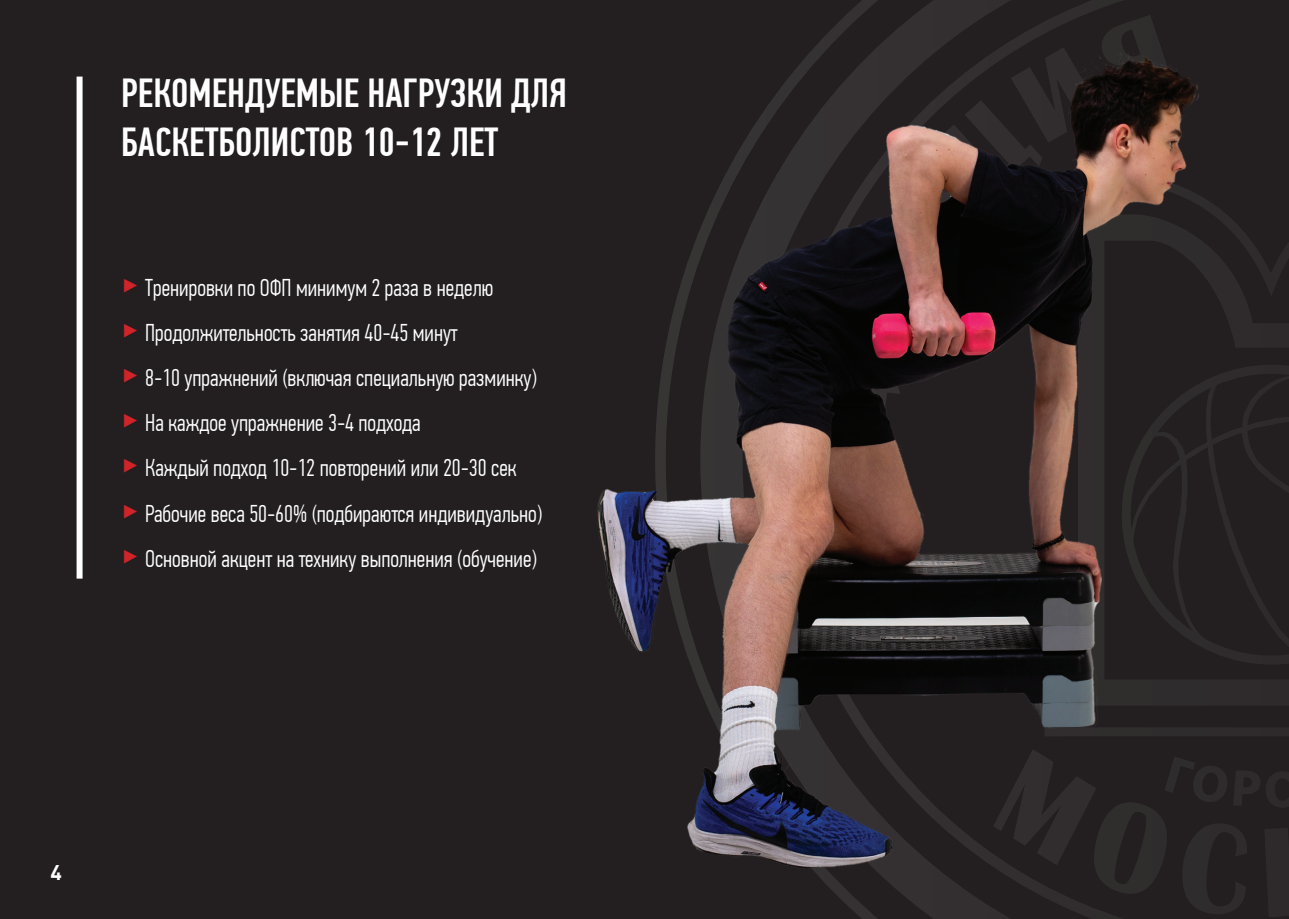
<style>
.page{position:relative;width:1289px;height:919px;background:#fff}
.page>*{position:absolute;margin:0;border:0;box-sizing:border-box;transform-origin:0 0}
.t1{font:500 40.5px/48.6px "PF Din Text Comp Pro";color:#fff}
.t2{font:300 24.3px/45px "PF Din Text Comp Pro";color:#fff}
.t3{font:700 21px "DIN Pro";color:#fff}
.s1{font-size:37.8px;color:#d1232a}
</style>
<div class="page">
<div style="left:0;top:0;width:1276px;height:918px;background:#231f20"></div>
<svg style="left:813px;top:0;width:475px;height:918px"></svg>
<div style="left:77px;top:77px;width:6px;height:501px;background:#fff"></div>
<img style="left:597px;top:50px;width:602px;height:819px">
<h1 class="t1" style="left:121px;top:69px;width:447px">Рекомендуемые нагрузки для баскетболистов 10-12 лет</h1>
<p class="t2" style="left:121px;top:265px;width:422px"><span class="s1">‣</span> Тренировки по ОФП минимум 2 раза в неделю<br><span class="s1">‣</span> Продолжительность занятия 40-45 минут<br><span class="s1">‣</span> 8-10 упражнений (включая специальную разминку) <span class="s1">‣</span> На каждое упражнение 3-4 подхода<br><span class="s1">‣</span> Каждый подход 10-12 повторений или 20-30 сек<br><span class="s1">‣</span> Рабочие веса 50-60% (подбираются индивидуально) <span class="s1">‣</span> Основной акцент на технику выполнения (обучение)</p>
<p class="t3" style="left:51px;top:855px;width:13px">4</p>
</div>
